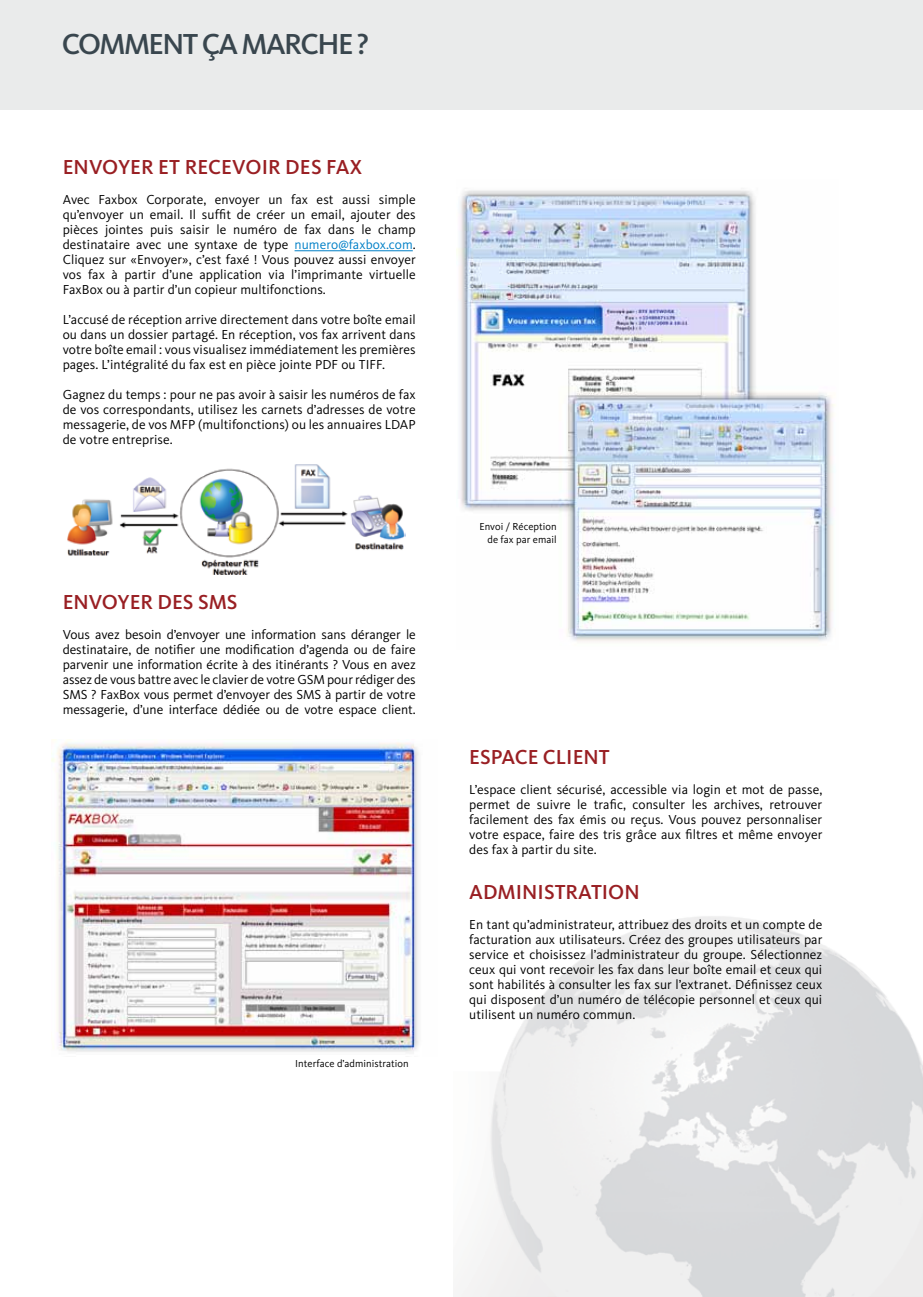
<style>
.page{position:relative;width:923px;height:1297px;background:#fff}
.page>*{position:absolute;margin:0;border:0;box-sizing:border-box;transform-origin:0 0}
.t1{font:500 30px "Kievit";letter-spacing:-.05em;color:#39464e}
.t2{font:500 21px "Kievit";color:#991f23}
.t3{font:13.5px/15px "Kievit";letter-spacing:.005em;color:#000;text-align:justify}
.t4{font:10.5px/12.6px "Kievit";letter-spacing:.005em;color:#000;text-align:right}
.s1{color:#0080c7}
</style>
<div class="page">
<img style="left:456px;top:190px;width:379px;height:451px">
<img style="left:461px;top:916px;width:462px;height:381px">
<div style="left:0;top:0;width:923px;height:110px;background:#eaebeb"></div>
<hr style="left:294px;top:250px;width:119px;height:1px;background:#0080c7">
<img style="left:52px;top:740px;width:367px;height:313px">
<img style="left:67px;top:464px;width:339px;height:110px">
<h1 class="t1" style="left:62px;top:27px;width:309px">COMMENT ÇA MARCHE ?</h1>
<h2 class="t2" style="left:63px;top:155px;width:301px">ENVOYER ET RECEVOIR DES FAX</h2>
<p class="t3" style="left:63px;top:192px;width:354px">Avec Faxbox Corporate, envoyer un fax est aussi simple qu’envoyer un email. Il suffit de créer un email, ajouter des pièces jointes puis saisir le numéro de fax dans le champ destinataire avec une syntaxe de type <span class="s1">numero@faxbox.com</span>.<br>Cliquez sur «Envoyer», c’est faxé ! Vous pouvez aussi envoyer vos fax à partir d’une application via l’imprimante virtuelle FaxBox ou à partir d’un copieur multifonctions.</p>
<p class="t3" style="left:63px;top:312px;width:354px">L’accusé de réception arrive directement dans votre boîte email ou dans un dossier partagé. En réception, vos fax arrivent dans votre boîte email : vous visualisez immédiatement les premières pages. L’intégralité du fax est en pièce jointe PDF ou TIFF.</p>
<p class="t3" style="left:63px;top:387px;width:354px">Gagnez du temps : pour ne pas avoir à saisir les numéros de fax de vos correspondants, utilisez les carnets d’adresses de votre messagerie, de vos MFP (multifonctions) ou les annuaires LDAP de votre entreprise.</p>
<h2 class="t2" style="left:63px;top:590px;width:176px">ENVOYER DES SMS</h2>
<p class="t3" style="left:63px;top:627px;width:354px">Vous avez besoin d’envoyer une information sans déranger le destinataire, de notifier une modification d’agenda ou de faire parvenir une information écrite à des itinérants ? Vous en avez assez de vous battre avec le clavier de votre GSM pour rédiger des SMS ? FaxBox vous permet d’envoyer des SMS à partir de votre messagerie, d’une interface dédiée ou de votre espace client.</p>
<p class="t4" style="left:295px;top:1058px;width:115px">Interface d’administration</p>
<p class="t4" style="left:479px;top:521px;width:79px">Envoi / Réception de fax par email</p>
<h2 class="t2" style="left:469px;top:744px;width:142px">ESPACE CLIENT</h2>
<p class="t3" style="left:469px;top:782px;width:354px">L’espace client sécurisé, accessible via login et mot de passe, permet de suivre le trafic, consulter les archives, retrouver facilement des fax émis ou reçus. Vous pouvez personnaliser votre espace, faire des tris grâce aux filtres et même envoyer des fax à partir du site.</p>
<h2 class="t2" style="left:469px;top:879px;width:172px">ADMINISTRATION</h2>
<p class="t3" style="left:469px;top:917px;width:354px">En tant qu’administrateur, attribuez des droits et un compte de facturation aux utilisateurs. Créez des groupes utilisateurs par service et choisissez l’administrateur du groupe. Sélectionnez ceux qui vont recevoir les fax dans leur boîte email et ceux qui sont habilités à consulter les fax sur l’extranet. Définissez ceux qui disposent d’un numéro de télécopie personnel et ceux qui utilisent un numéro commun.</p>
</div>
